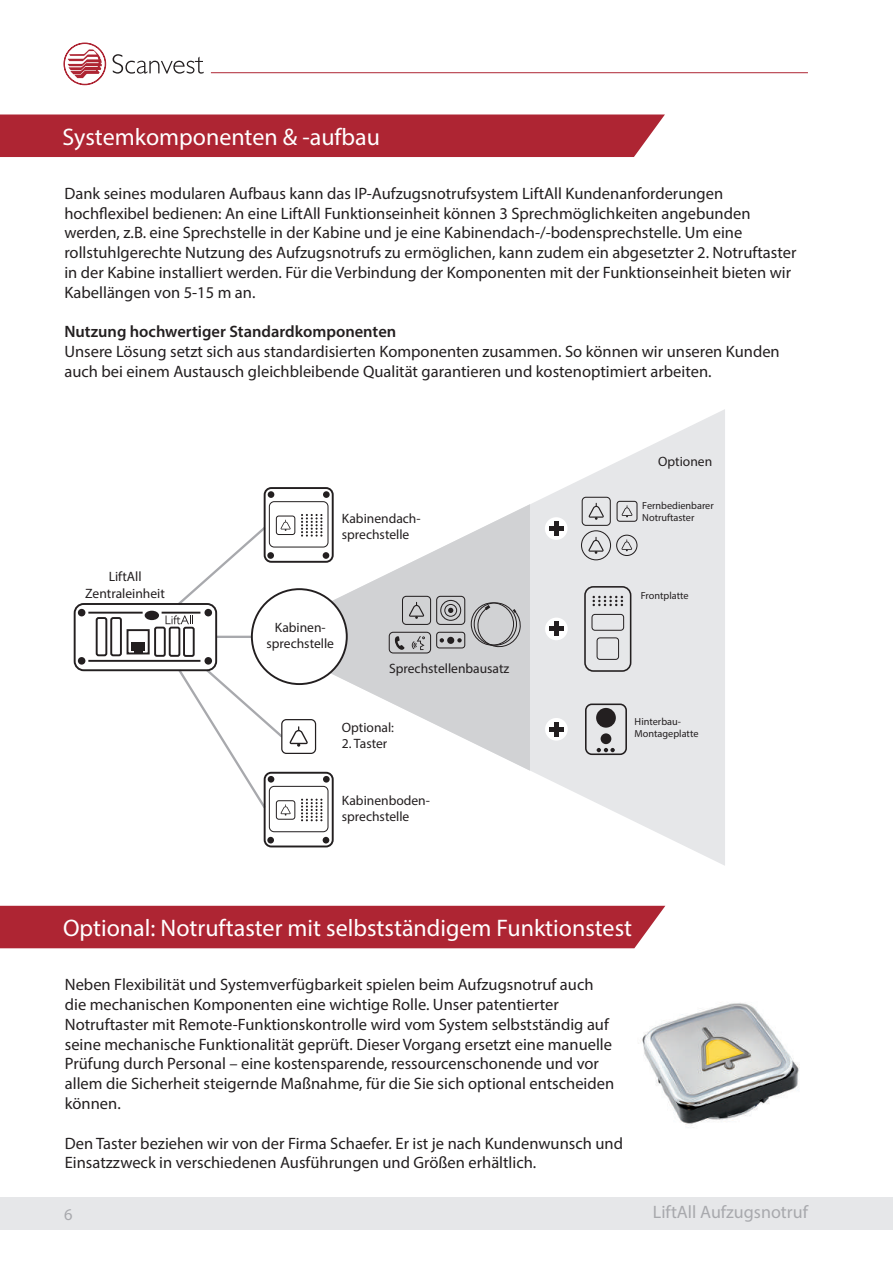
<style>
.page{position:relative;width:893px;height:1263px;background:#fff}
.page>*{position:absolute;margin:0;border:0;box-sizing:border-box;transform-origin:0 0}
.t1{font:24px "Myriad Pro";color:#fff}
.t2{font:18px "Myriad Pro";color:#a8a9ad}
.t3{font:16.5px/19.8px "Myriad Pro";color:#231f20}
.t4{font:600 16.5px "Myriad Pro";color:#231f20}
.t5{font:16.5px "Myriad Pro";color:#a8a9ad}
.t6{font:13.5px/16.4px "Myriad Pro";color:#231f20}
.t7{font:10.2px/12.3px "Myriad Pro";color:#231f20}
</style>
<div class="page">
<div style="left:0;top:1197px;width:893px;height:32px;background:#e6e7e9"></div>
<svg style="left:113px;top:54px;width:91px;height:20px"></svg>
<svg style="left:63px;top:42px;width:43px;height:44px"></svg>
<hr style="left:211px;top:72px;width:597px;height:1px;background:#ae2533">
<div style="left:0;top:114px;width:665px;height:43px;background:#ae2533"></div>
<div style="left:0;top:906px;width:665px;height:42px;background:#ae2533"></div>
<img style="left:638px;top:1003px;width:162px;height:125px">
<svg style="left:263px;top:409px;width:462px;height:457px;fill:#e6e7e9"></svg>
<svg style="left:257px;top:504px;width:273px;height:267px;fill:#d1d2d4"></svg>
<hr style="left:216px;top:636px;width:53px;height:2px;background:#a8a9ad">
<svg style="left:178px;top:524px;width:90px;height:84px"></svg>
<div style="left:74px;top:603px;width:143px;height:68px;border:2px solid #231f20;border-radius:9px"></div>
<div style="left:78px;top:609px;width:7px;height:7px;background:#231f20;border-radius:50%"></div>
<div style="left:78px;top:657px;width:7px;height:8px;background:#231f20;border-radius:50%"></div>
<div style="left:204px;top:609px;width:8px;height:7px;background:#231f20;border-radius:50%"></div>
<div style="left:204px;top:657px;width:8px;height:8px;background:#231f20;border-radius:50%"></div>
<div style="left:131px;top:642px;width:14px;height:8px;background:#231f20"></div>
<div style="left:134px;top:647px;width:8px;height:5px;background:#231f20"></div>
<div style="left:127px;top:629px;width:23px;height:25px;border:2px solid #231f20"></div>
<div style="left:96px;top:617px;width:11px;height:39px;border:2px solid #231f20;border-radius:2px"></div>
<div style="left:110px;top:617px;width:12px;height:39px;border:2px solid #231f20;border-radius:2px"></div>
<div style="left:154px;top:627px;width:12px;height:30px;border:2px solid #231f20;border-radius:2px"></div>
<div style="left:169px;top:627px;width:11px;height:30px;border:2px solid #231f20;border-radius:2px"></div>
<svg style="left:166px;top:615px;width:27px;height:9px"></svg>
<div style="left:183px;top:627px;width:12px;height:30px;border:2px solid #231f20;border-radius:2px"></div>
<div style="left:145px;top:611px;width:14px;height:9px;background:#231f20;border-radius:50%"></div>
<hr style="left:88px;top:612px;width:55px;height:2px;background:#231f20">
<hr style="left:162px;top:612px;width:38px;height:2px;background:#231f20">
<hr style="left:88px;top:660px;width:112px;height:2px;background:#231f20">
<div style="left:264px;top:487px;width:70px;height:76px;border:2px solid #231f20;border-radius:7px"></div>
<div style="left:269px;top:501px;width:59px;height:46px;border:1px solid #231f20;border-radius:5px"></div>
<div style="left:276px;top:515px;width:19px;height:20px;border:1px solid #231f20;border-radius:3px"></div>
<svg style="left:281px;top:520px;width:10px;height:11px"></svg>
<svg style="left:301px;top:514px;width:21px;height:23px"></svg>
<div style="left:267px;top:552px;width:7px;height:7px;background:#231f20;border-radius:50%"></div>
<div style="left:323px;top:552px;width:6px;height:7px;background:#231f20;border-radius:50%"></div>
<div style="left:268px;top:491px;width:6px;height:7px;background:#231f20;border-radius:50%"></div>
<div style="left:323px;top:491px;width:7px;height:7px;background:#231f20;border-radius:50%"></div>
<div style="left:264px;top:772px;width:70px;height:75px;border:2px solid #231f20;border-radius:7px"></div>
<div style="left:269px;top:786px;width:59px;height:46px;border:1px solid #231f20;border-radius:5px"></div>
<div style="left:267px;top:837px;width:7px;height:6px;background:#231f20;border-radius:50%"></div>
<svg style="left:323px;top:837px;width:6px;height:6px"></svg>
<div style="left:323px;top:776px;width:7px;height:7px;background:#231f20;border-radius:50%"></div>
<svg style="left:176px;top:667px;width:146px;height:154px"></svg>
<div style="left:584px;top:586px;width:47px;height:86px;border:2px solid #231f20;border-radius:8px"></div>
<div style="left:597px;top:637px;width:22px;height:23px;border:1px solid #231f20;border-radius:3px"></div>
<div style="left:592px;top:614px;width:32px;height:17px;border:1px solid #231f20;border-radius:3px"></div>
<svg style="left:592px;top:596px;width:31px;height:10px"></svg>
<div style="left:402px;top:596px;width:29px;height:29px;border:1px solid #231f20;border-radius:4px"></div>
<svg style="left:409px;top:602px;width:15px;height:17px"></svg>
<div style="left:389px;top:632px;width:42px;height:21px;border:1px solid #231f20;border-radius:4px"></div>
<svg style="left:395px;top:636px;width:10px;height:14px"></svg>
<svg style="left:412px;top:636px;width:13px;height:14px"></svg>
<div style="left:436px;top:596px;width:29px;height:29px;border:1px solid #231f20;border-radius:4px"></div>
<div style="left:440px;top:600px;width:21px;height:21px;border:1px solid #231f20;border-radius:50%"></div>
<div style="left:444px;top:604px;width:13px;height:13px;border:1px solid #231f20;border-radius:50%"></div>
<svg style="left:448px;top:608px;width:5px;height:5px"></svg>
<div style="left:436px;top:632px;width:29px;height:16px;border:1px solid #231f20;border-radius:3px"></div>
<div style="left:447px;top:637px;width:7px;height:7px;background:#231f20;border-radius:50%"></div>
<svg style="left:457px;top:638px;width:5px;height:4px"></svg>
<svg style="left:440px;top:638px;width:4px;height:4px"></svg>
<div style="left:545px;top:517px;width:22px;height:23px;background:#fff;border-radius:50%"></div>
<div style="left:554px;top:521px;width:5px;height:15px;background:#231f20"></div>
<div style="left:549px;top:526px;width:14px;height:5px;background:#231f20"></div>
<div style="left:545px;top:618px;width:23px;height:22px;background:#fff;border-radius:50%"></div>
<div style="left:554px;top:622px;width:5px;height:14px;background:#231f20"></div>
<div style="left:549px;top:626px;width:14px;height:5px;background:#231f20"></div>
<div style="left:545px;top:718px;width:23px;height:23px;background:#fff;border-radius:50%"></div>
<div style="left:554px;top:722px;width:5px;height:14px;background:#231f20"></div>
<div style="left:549px;top:727px;width:14px;height:5px;background:#231f20"></div>
<div style="left:582px;top:497px;width:29px;height:29px;border:1px solid #231f20;border-radius:4px"></div>
<svg style="left:589px;top:503px;width:15px;height:17px"></svg>
<svg style="left:588px;top:537px;width:16px;height:17px"></svg>
<div style="left:581px;top:530px;width:30px;height:30px;border:1px solid #231f20;border-radius:50%"></div>
<div style="left:617px;top:501px;width:20px;height:21px;border:1px solid #231f20;border-radius:3px"></div>
<svg style="left:622px;top:505px;width:10px;height:12px"></svg>
<svg style="left:621px;top:539px;width:11px;height:12px"></svg>
<div style="left:616px;top:535px;width:21px;height:21px;border:1px solid #231f20;border-radius:50%"></div>
<div style="left:252px;top:589px;width:95px;height:95px;background:#fff;border-radius:50%"></div>
<div style="left:251px;top:588px;width:97px;height:97px;border:2px solid #231f20;border-radius:50%"></div>
<div style="left:471px;top:602px;width:43px;height:43px;border:1px solid #231f20;border-radius:50%"></div>
<div style="left:474px;top:602px;width:43px;height:43px;border:1px solid #231f20;border-radius:50%"></div>
<svg style="left:476px;top:605px;width:45px;height:43px;background:#b6b7b9"></svg>
<div style="left:585px;top:703px;width:42px;height:52px;border:2px solid #231f20;border-radius:6px"></div>
<div style="left:596px;top:708px;width:20px;height:20px;background:#231f20;border-radius:50%"></div>
<div style="left:601px;top:733px;width:10px;height:11px;background:#231f20;border-radius:50%"></div>
<svg style="left:597px;top:748px;width:18px;height:4px"></svg>
<h1 class="t1" style="left:63px;top:122px;width:319px">Systemkomponenten &amp; -aufbau</h1>
<p class="t3" style="left:64px;top:183px;width:733px">Dank seines modularen Aufbaus kann das IP-Aufzugsnotrufsystem LiftAll Kundenanforderungen hochflexibel bedienen: An eine LiftAll Funktionseinheit können 3 Sprechmöglichkeiten angebunden werden, z.B. eine Sprechstelle in der Kabine und je eine Kabinendach-/-bodensprechstelle. Um eine rollstuhlgerechte Nutzung des Aufzugsnotrufs zu ermöglichen, kann zudem ein abgesetzter 2. Notruftaster in der Kabine installiert werden. Für die Verbindung der Komponenten mit der Funktionseinheit bieten wir Kabellängen von 5-15 m an.</p>
<p class="t4" style="left:64px;top:321px;width:333px">Nutzung hochwertiger Standardkomponenten</p>
<p class="t3" style="left:64px;top:342px;width:717px">Unsere Lösung setzt sich aus standardisierten Komponenten zusammen. So können wir unseren Kunden auch bei einem Austausch gleichbleibende Qualität garantieren und kostenoptimiert arbeiten.</p>
<p class="t6" style="left:85px;top:568px;width:81px;text-align:center">LiftAll<br>Zentraleinheit</p>
<p class="t6" style="left:342px;top:510px;width:80px">Kabinendach&shy;sprechstelle</p>
<p class="t6" style="left:266px;top:619px;width:69px;text-align:center">Kabinen&shy;sprechstelle</p>
<p class="t6" style="left:389px;top:660px;width:122px">Sprechstellenbausatz</p>
<p class="t6" style="left:342px;top:719px;width:54px">Optional:</p>
<p class="t6" style="left:342px;top:735px;width:47px">2. Taster</p>
<p class="t6" style="left:342px;top:792px;width:90px">Kabinenboden&shy;sprechstelle</p>
<p class="t6" style="left:658px;top:453px;width:56px">Optionen</p>
<p class="t7" style="left:642px;top:499px;width:73px">Fernbedienbarer<br>Notruftaster</p>
<p class="t7" style="left:641px;top:589px;width:49px">Frontplatte</p>
<p class="t7" style="left:635px;top:715px;width:65px">Hinterbau-<br>Montageplatte</p>
<h1 class="t1" style="left:63px;top:913px;width:571px">Optional: Notruftaster mit selbstständigem Funktionstest</h1>
<p class="t3" style="left:65px;top:974px;width:551px">Neben Flexibilität und Systemverfügbarkeit spielen beim Aufzugsnotruf auch die mechanischen Komponenten eine wichtige Rolle. Unser patentierter Notruftaster mit Remote-Funktionskontrolle wird vom System selbstständig auf seine mechanische Funktionalität geprüft. Dieser Vorgang ersetzt eine manuelle Prüfung durch Personal – eine kostensparende, ressourcenschonende und vor allem die Sicherheit steigernde Maßnahme, für die Sie sich optional entscheiden können.</p>
<p class="t3" style="left:65px;top:1133px;width:560px">Den Taster beziehen wir von der Firma Schaefer. Er ist je nach Kundenwunsch und<br>Einsatzzweck in verschiedenen Ausführungen und Größen erhältlich.</p>
<p class="t5" style="left:64px;top:1204px;width:10px">6</p>
<p class="t2" style="left:653px;top:1201px;width:157px">LiftAll Aufzugsnotruf</p>
</div>
